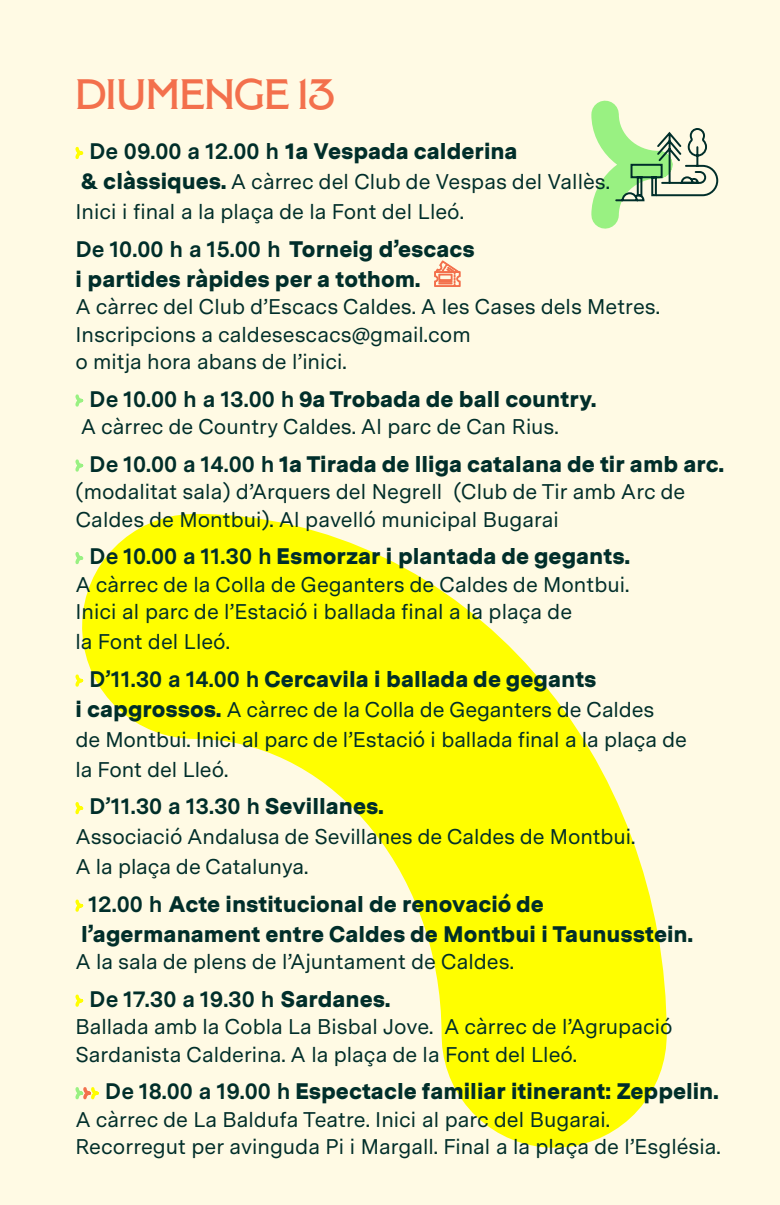
<style>
.page{position:relative;width:780px;height:1205px;background:#fffae4}
.page>*{position:absolute;margin:0;border:0;box-sizing:border-box;transform-origin:0 0}
.t1{font:700 42.5px "Montecatini Pro Ampio";color:#f3704c}
.t2{font:900 22.5px/30px "Messina Sans";color:#002e2a}
.t3{font:700 22.5px "Messina Sans";color:#002e2a}
.t4{font:21.25px/27.5px "Messina Sans";color:#002e2a}
.s1{font-weight:700}
.s2{font-weight:900;font-size:22.5px}
.s3{font-weight:900}
</style>
<div class="page">
<svg style="left:82px;top:513px;width:585px;height:635px"></svg>
<svg style="left:591px;top:100px;width:128px;height:129px"></svg>
<svg style="left:75px;top:146px;width:9px;height:13px"></svg>
<svg style="left:434px;top:260px;width:26px;height:27px"></svg>
<svg style="left:75px;top:394px;width:9px;height:13px"></svg>
<svg style="left:75px;top:459px;width:9px;height:13px"></svg>
<svg style="left:75px;top:550px;width:10px;height:16px"></svg>
<svg style="left:75px;top:673px;width:10px;height:15px"></svg>
<svg style="left:75px;top:800px;width:10px;height:16px"></svg>
<svg style="left:75px;top:898px;width:10px;height:15px"></svg>
<svg style="left:75px;top:993px;width:10px;height:15px"></svg>
<svg style="left:75px;top:1085px;width:26px;height:16px"></svg>
<h1 class="t1" style="left:75px;top:71px;width:261px">DIUMENGE 13</h1>
<p class="t2" style="left:89px;top:135px;width:430px"><span class="s1">De 09.00 a 12.00 h</span> 1a Vespada calderina</p>
<p class="t4" style="left:75px;top:166px;width:536px;line-height:30px"><span class="s2">&amp; clàssiques.</span> A càrrec del Club de Vespas del Vallès.<br>Inici i final a la plaça de la Font del Lleó.</p>
<p class="t2" style="left:75px;top:233px;width:401px"><span class="s1">De 10.00 h a 15.00 h</span> Torneig d’escacs i partides ràpides per a tothom.</p>
<p class="t4" style="left:75px;top:292px;width:586px">A càrrec del Club d’Escacs Caldes. A les Cases dels Metres.<br>Inscripcions a caldesescacs@gmail.com<br>o mitja hora abans de l’inici.</p>
<p class="t2" style="left:89px;top:383px;width:508px"><span class="s1">De 10.00 h a 13.00 h</span> 9a Trobada de ball country.</p>
<p class="t4" style="left:81px;top:412px;width:479px">A càrrec de Country Caldes. Al parc de Can Rius.</p>
<p class="t2" style="left:89px;top:448px;width:636px"><span class="s1">De 10.00 a 14.00 h</span> 1a Tirada de lliga catalana de tir amb arc.</p>
<p class="t4" style="left:75px;top:477px;width:611px">(modalitat sala) d’Arquers del Negrell (Club de Tir amb Arc de<br>Caldes de Montbui). Al pavelló municipal Bugarai</p>
<p class="t2" style="left:89px;top:540px;width:542px"><span class="s1">De 10.00 a 11.30 h</span> Esmorzar i plantada de gegants.</p>
<p class="t4" style="left:75px;top:570px;width:555px">A càrrec de la Colla de Geganters de Caldes de Montbui.<br>Inici al parc de l’Estació i ballada final a la plaça de</p>
<p class="t4" style="left:75px;top:627px;width:156px">la Font del Lleó.</p>
<p class="t2" style="left:89px;top:663px;width:508px"><span class="s1">D’11.30 a 14.00 h</span> Cercavila i ballada de gegants</p>
<p class="t4" style="left:75px;top:694px;width:613px;line-height:30px"><span class="s2">i capgrossos.</span> A càrrec de la Colla de Geganters de Caldes<br>de Montbui. Inici al parc de l’Estació i ballada final a la plaça de la Font del Lleó.</p>
<p class="t3" style="left:89px;top:789px;width:296px">D’11.30 a 13.30 h <span class="s3">Sevillanes.</span></p>
<p class="t4" style="left:75px;top:821px;width:561px;line-height:30px">Associació Andalusa de Sevillanes de Caldes de Montbui.<br>A la plaça de Catalunya.</p>
<p class="t2" style="left:81px;top:888px;width:613px;text-indent:7px"><span class="s1">12.00 h</span> Acte institucional de renovació de l’agermanament entre Caldes de Montbui i Taunusstein.</p>
<p class="t4" style="left:75px;top:947px;width:440px">A la sala de plens de l’Ajuntament de Caldes.</p>
<p class="t3" style="left:89px;top:982px;width:302px">De 17.30 a 19.30 h <span class="s3">Sardanes.</span></p>
<p class="t4" style="left:75px;top:1012px;width:598px">Ballada amb la Cobla La Bisbal Jove. A càrrec de l’Agrupació<br>Sardanista Calderina. A la plaça de la Font del Lleó.</p>
<p class="t2" style="left:105px;top:1075px;width:615px"><span class="s1">De 18.00 a 19.00 h</span> Espectacle familiar itinerant: Zeppelin.</p>
<p class="t4" style="left:75px;top:1105px;width:646px">A càrrec de La Baldufa Teatre. Inici al parc del Bugarai.<br>Recorregut per avinguda Pi i Margall. Final a la plaça de l’Església.</p>
</div>
